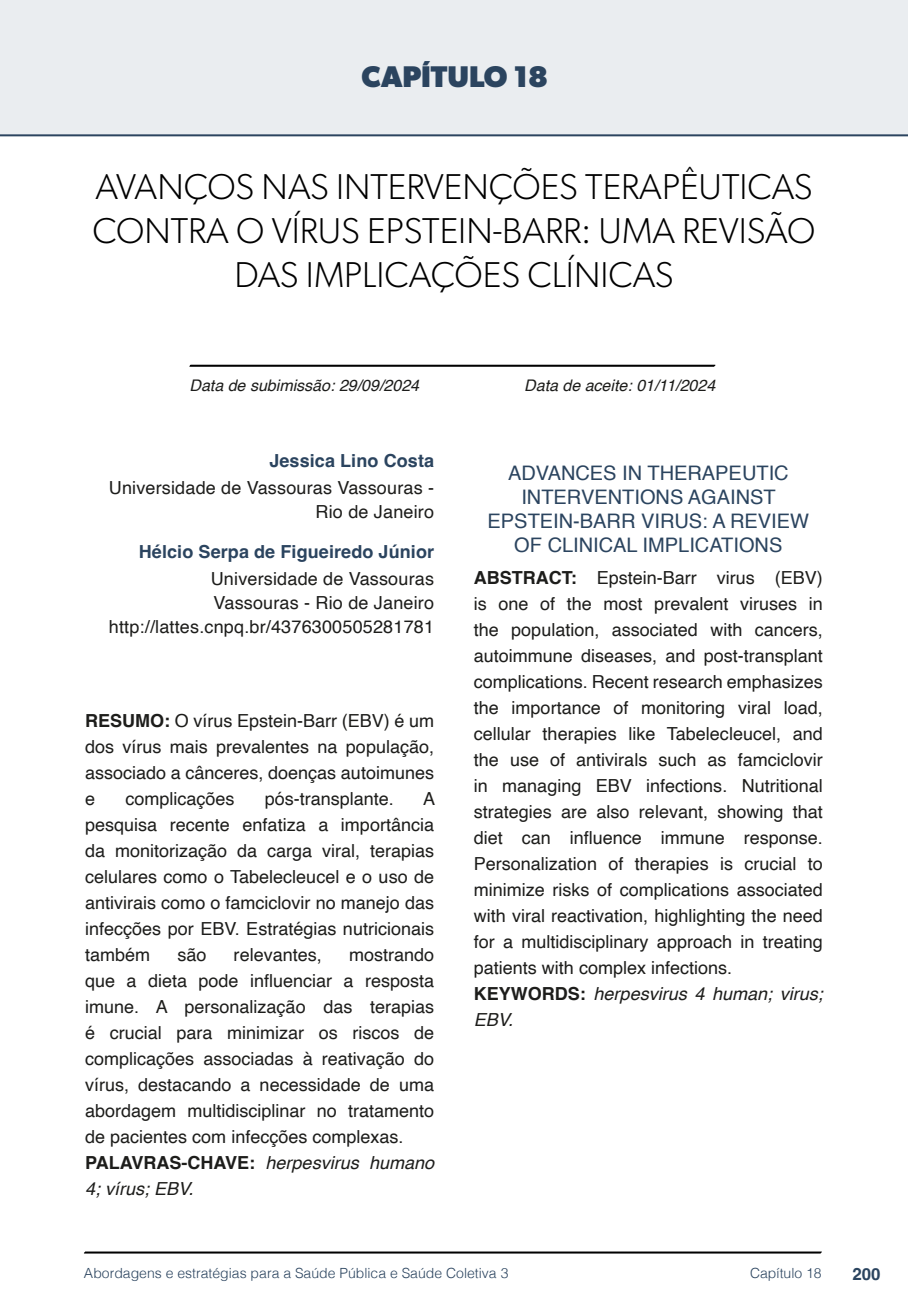
<style>
.page{position:relative;width:908px;height:1304px;background:#fff}
.page>*{position:absolute;margin:0;border:0;box-sizing:border-box;transform-origin:0 0}
.nome_artigos{font:300 36px/44px "Gibson";color:#000;text-align:center}
.capítulos{font:700 30px "Gibson";color:#2b445f}
.título_Inglês{font:20px/24px "Helvetica";color:#2b445f;text-align:center}
.Resumos_e_PC_TXT{font:18px/26px "Helvetica";color:#1d1d1b;text-align:justify}
.info_autores{font:18px/24px "Helvetica";letter-spacing:.01em;color:#1d1d1b;text-align:right}
.Resumos_e_PC_TXT-2{font:italic 18px/26px "Helvetica";color:#1d1d1b}
.nome_autores{font:700 18px "Helvetica";letter-spacing:.005em;color:#2b445f}
.t1{font:700 16.8px "Helvetica";color:#2b445f}
.data{font:italic 16px "Helvetica";color:#1d1d1b}
.t2{font:300 14px "Helvetica";color:#2b445f}
.s1{font-weight:700}
.s2{font-weight:700;font-style:normal}
</style>
<div class="page">
<svg style="left:84px;top:1251px;width:737px;height:3px;background:#515151"></svg>
<div style="left:0;top:0;width:907px;height:136px;background:#eaedf0"></div>
<svg style="left:189px;top:364px;width:526px;height:3px;background:#4f4f4f"></svg>
<div style="left:44px;top:72px;width:68px;height:61px;background:#eaedf0"></div>
<p class="capítulos" style="left:361px;top:58px;width:188px">CAPÍTULO 18</p>
<p class="nome_artigos" style="left:92px;top:164px;width:724px">AVANÇOS NAS INTERVENÇÕES TERAPÊUTICAS<br>CONTRA O VÍRUS EPSTEIN-BARR: UMA REVISÃO<br>DAS IMPLICAÇÕES CLÍNICAS</p>
<p class="data" style="left:189px;top:373px;width:231px">Data de subimissão: 29/09/2024</p>
<p class="data" style="left:524px;top:373px;width:192px">Data de aceite: 01/11/2024</p>
<p class="nome_autores" style="left:269px;top:450px;width:166px">Jessica Lino Costa</p>
<p class="info_autores" style="left:109px;top:477px;width:326px">Universidade de Vassouras Vassouras -<br>Rio de Janeiro</p>
<p class="nome_autores" style="left:139px;top:540px;width:296px">Hélcio Serpa de Figueiredo Júnior</p>
<p class="info_autores" style="left:211px;top:567px;width:225px">Universidade de Vassouras</p>
<p class="info_autores" style="left:213px;top:591px;width:222px">Vassouras - Rio de Janeiro</p>
<p class="info_autores" style="left:109px;top:615px;width:326px">http://lattes.cnpq.br/4376300505281781</p>
<p class="Resumos_e_PC_TXT" style="left:85px;top:708px;width:350px"><span class="s1">RESUMO:</span> O vírus Epstein-Barr (EBV) é um dos vírus mais prevalentes na população, associado a cânceres, doenças autoimunes e</p>
<p class="Resumos_e_PC_TXT" style="left:125px;top:786px;width:111px">complicações</p>
<p class="Resumos_e_PC_TXT" style="left:264px;top:786px;width:131px">pós-transplante.</p>
<p class="Resumos_e_PC_TXT" style="left:85px;top:786px;width:351px;text-indent:338px">A pesquisa recente enfatiza a importância da monitorização da carga viral, terapias celulares como o Tabelecleucel e o uso de antivirais como o famciclovir no manejo das infecções por EBV. Estratégias nutricionais também</p>
<p class="Resumos_e_PC_TXT" style="left:85px;top:942px;width:350px;text-indent:264px">mostrando que a dieta pode influenciar a resposta imune. A personalização das terapias é crucial para minimizar os riscos de complicações associadas à reativação do vírus, destacando a necessidade de uma abordagem multidisciplinar no tratamento de pacientes com infecções complexas.</p>
<p class="Resumos_e_PC_TXT-2" style="left:85px;top:1150px;width:350px"><span class="s2">PALAVRAS-CHAVE:</span> herpesvirus humano<br>4; vírus; EBV.</p>
<p class="Resumos_e_PC_TXT" style="left:177px;top:942px;width:31px">são</p>
<p class="Resumos_e_PC_TXT" style="left:233px;top:942px;width:90px">relevantes,</p>
<p class="título_Inglês" style="left:487px;top:462px;width:323px">ADVANCES IN THERAPEUTIC<br>INTERVENTIONS AGAINST<br>EPSTEIN-BARR VIRUS: A REVIEW<br>OF CLINICAL IMPLICATIONS</p>
<p class="Resumos_e_PC_TXT" style="left:473px;top:565px;width:350px"><span class="s1">ABSTRACT:</span> Epstein-Barr virus (EBV) is one of the most prevalent viruses in the population, associated with cancers, autoimmune diseases, and post-transplant complications. Recent research emphasizes the importance of monitoring viral load, cellular therapies like Tabelecleucel, and the use of antivirals such as famciclovir in managing EBV infections. Nutritional strategies are also relevant, showing that diet can influence immune response.<br>Personalization of therapies is crucial to minimize risks of complications associated with viral reactivation, highlighting the need for a multidisciplinary approach in treating patients with complex infections.</p>
<p class="Resumos_e_PC_TXT-2" style="left:473px;top:981px;width:350px"><span class="s2">KEYWORDS:</span> herpesvirus 4 human; virus;<br>EBV.</p>
<p class="t2" style="left:84px;top:1261px;width:426px">Abordagens e estratégias para a Saúde Pública e Saúde Coletiva 3</p>
<p class="t2" style="left:749px;top:1261px;width:73px">Capítulo 18</p>
<p class="t1" style="left:851px;top:1264px;width:30px">200</p>
</div>
